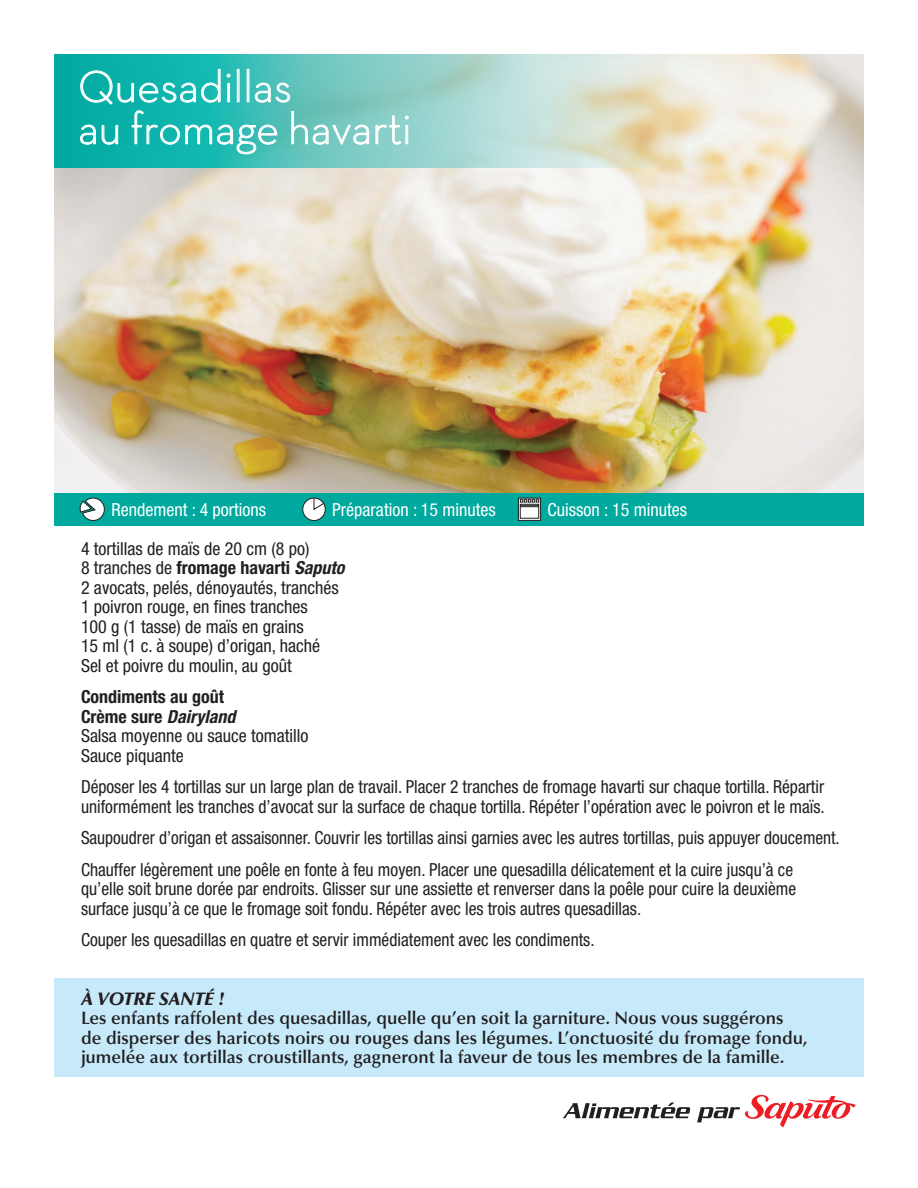
<style>
.page{position:relative;width:918px;height:1188px;background:#fff}
.page>*{position:absolute;margin:0;border:0;box-sizing:border-box;transform-origin:0 0}
.t1{font:300 45px/42px "Neutra Text TF";color:#fff}
.t2{font:condensed 18px/19.5px "Helvetica Neue";color:#231f20}
.t3{font:600 18px/19.5px "Optima";color:#231f20}
.t4{font:condensed 18px/31.5px "Helvetica Neue";color:#231f20;scale:.96 1}
.t5{font:condensed 18px "Helvetica Neue";color:#fff}
.t6{font:italic 900 18px "Optima";color:#231f20}
.s1{font-weight:700}
.s2{font-weight:700;font-style:italic}
</style>
<div class="page">
<img style="left:54px;top:54px;width:810px;height:439px">
<div style="left:54px;top:493px;width:810px;height:33px;background:#00a99e"></div>
<svg style="left:54px;top:54px;width:702px;height:114px;background:#a7d6ca"></svg>
<div style="left:303px;top:498px;width:22px;height:23px;background:#fff;border-radius:50%"></div>
<div style="left:302px;top:498px;width:24px;height:23px;border:1px solid #231f20;border-radius:50%"></div>
<svg style="left:314px;top:498px;width:10px;height:12px"></svg>
<svg style="left:80px;top:497px;width:25px;height:24px"></svg>
<svg style="left:518px;top:498px;width:23px;height:23px"></svg>
<div style="left:520px;top:507px;width:19px;height:11px;border:1px solid #231f20"></div>
<svg style="left:520px;top:499px;width:19px;height:7px"></svg>
<svg style="left:80px;top:69px;width:289px;height:85px;background:#4ac1ba"></svg>
<svg style="left:376px;top:116px;width:33px;height:29px"></svg>
<svg style="left:563px;top:1103px;width:128px;height:15px"></svg>
<svg style="left:697px;top:1095px;width:159px;height:32px"></svg>
<div style="left:54px;top:979px;width:810px;height:98px;background:#c6eafa"></div>
<h1 class="t1" style="left:78px;top:65px;width:335px">Quesadillas<br>au fromage havarti</h1>
<p class="t5" style="left:111px;top:499px;width:156px">Rendement : 4 portions</p>
<p class="t5" style="left:332px;top:499px;width:165px">Préparation : 15 minutes</p>
<p class="t5" style="left:548px;top:499px;width:141px">Cuisson : 15 minutes</p>
<p class="t2" style="left:81px;top:538px;width:265px">4 tortillas de maïs de 20 cm (8 po)<br>8 tranches de <span class="s1">fromage havarti</span> <span class="s2">Saputo </span>2 avocats, pelés, dénoyautés, tranchés 1 poivron rouge, en fines tranches<br>100 g (1 tasse) de maïs en grains<br>15 ml (1 c. à soupe) d’origan, haché Sel et poivre du moulin, au goût</p>
<p class="t2" style="left:81px;top:687px;width:229px"><span class="s1">Condiments au goût<br>Crème sure</span> <span class="s2">Dairyland<br></span>Salsa moyenne ou sauce tomatillo<br>Sauce piquante</p>
<p class="t2" style="left:81px;top:777px;width:745px">Déposer les 4 tortillas sur un large plan de travail. Placer 2 tranches de fromage havarti sur chaque tortilla. Répartir uniformément les tranches d’avocat sur la surface de chaque tortilla. Répéter l’opération avec le poivron et le maïs.</p>
<p class="t4" style="left:81px;top:822px;width:792px">Saupoudrer d’origan et assaisonner. Couvrir les tortillas ainsi garnies avec les autres tortillas, puis appuyer doucement.<br>Chauffer légèrement une poêle en fonte à feu moyen. Placer une quesadilla délicatement et la cuire jusqu’à ce</p>
<p class="t2" style="left:81px;top:879px;width:717px">qu’elle soit brune dorée par endroits. Glisser sur une assiette et renverser dans la poêle pour cuire la deuxième surface jusqu’à ce que le fromage soit fondu. Répéter avec les trois autres quesadillas.</p>
<p class="t2" style="left:81px;top:930px;width:515px">Couper les quesadillas en quatre et servir immédiatement avec les condiments.</p>
<p class="t6" style="left:81px;top:988px;width:146px">À VOTRE SANTÉ !</p>
<p class="t3" style="left:81px;top:1008px;width:728px">Les enfants raffolent des quesadillas, quelle qu’en soit la garniture. Nous vous suggérons de disperser des haricots noirs ou rouges dans les légumes. L’onctuosité du fromage fondu, jumelée aux tortillas croustillants, gagneront la faveur de tous les membres de la famille.</p>
</div>
